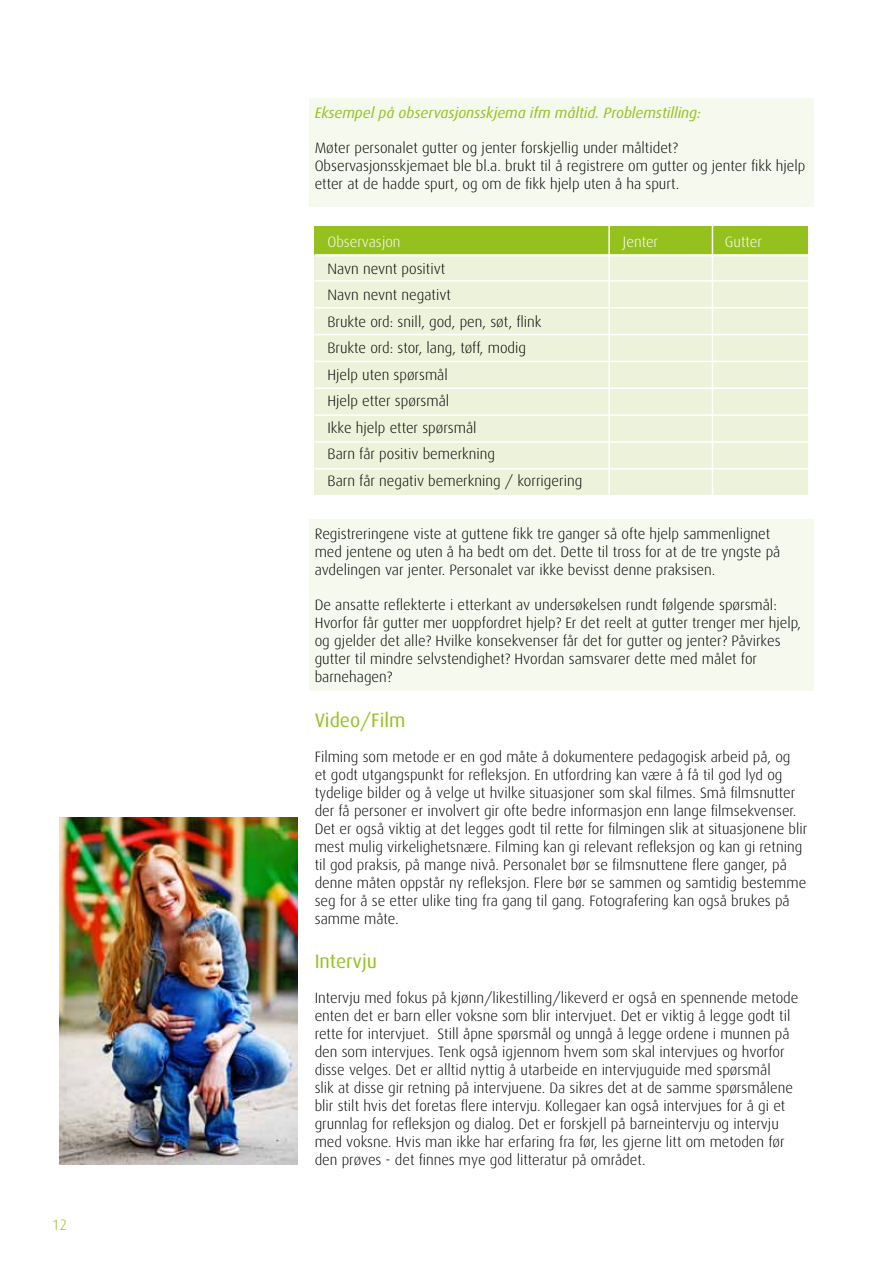
<style>
.page{position:relative;width:893px;height:1263px;background:#fff}
.page>*{position:absolute;margin:0;border:0;box-sizing:border-box;transform-origin:0 0}
.t1{font:19.5px "Dax";color:#95c11f}
.t2{font:300 15px/18px "Dax";color:#000}
.t3{font:italic 15px "Dax";color:#95c11f}
.t4{font:300 15px "Dax";color:#fff}
.t5{font:300 15px "Dax";color:#95c11f}
</style>
<div class="page">
<div style="left:309px;top:98px;width:505px;height:108px;background:#f6f9ed"></div>
<div style="left:309px;top:520px;width:505px;height:171px;background:#f6f9ed"></div>
<div style="left:315px;top:226px;width:493px;height:29px;background:#95c11f"></div>
<div style="left:315px;top:255px;width:493px;height:240px;background:#ecf3da"></div>
<hr style="left:315px;top:254px;width:493px;height:2px;background:#fff">
<hr style="left:315px;top:280px;width:493px;height:2px;background:#fff">
<hr style="left:315px;top:307px;width:493px;height:1px;background:#fff">
<hr style="left:315px;top:334px;width:493px;height:1px;background:#fff">
<hr style="left:315px;top:387px;width:493px;height:2px;background:#fff">
<hr style="left:315px;top:414px;width:493px;height:2px;background:#fff">
<hr style="left:315px;top:441px;width:493px;height:2px;background:#fff">
<hr style="left:315px;top:468px;width:493px;height:2px;background:#fff">
<hr style="left:315px;top:361px;width:493px;height:1px;background:#fff">
<hr style="left:608px;top:226px;width:2px;height:269px;background:#fff">
<hr style="left:712px;top:226px;width:1px;height:269px;background:#fff">
<img style="left:60px;top:817px;width:238px;height:347px">
<p class="t5" style="left:52px;top:1216px;width:17px">12</p>
<p class="t3" style="left:315px;top:104px;width:388px">Eksempel på observasjonsskjema ifm måltid. Problemstilling:</p>
<p class="t2" style="left:315px;top:139px;width:492px">Møter personalet gutter og jenter forskjellig under måltidet?<br>Observasjonsskjemaet ble bl.a. brukt til å registrere om gutter og jenter fikk hjelp etter at de hadde spurt, og om de fikk hjelp uten å ha spurt.</p>
<p class="t4" style="left:327px;top:234px;width:75px">Observasjon</p>
<p class="t4" style="left:623px;top:234px;width:37px">Jenter</p>
<p class="t4" style="left:725px;top:234px;width:39px">Gutter</p>
<p class="t2" style="left:327px;top:255px;width:256px;line-height:26.5px">Navn nevnt positivt<br>Navn nevnt negativt<br>Brukte ord: snill, god, pen, søt, flink<br>Brukte ord: stor, lang, tøff, modig<br>Hjelp uten spørsmål<br>Hjelp etter spørsmål<br>Ikke hjelp etter spørsmål<br>Barn får positiv bemerkning<br>Barn får negativ bemerkning / korrigering</p>
<p class="t2" style="left:315px;top:525px;width:467px">Registreringene viste at guttene fikk tre ganger så ofte hjelp sammenlignet med jentene og uten å ha bedt om det. Dette til tross for at de tre yngste på avdelingen var jenter. Personalet var ikke bevisst denne praksisen.</p>
<p class="t2" style="left:315px;top:596px;width:488px">De ansatte reflekterte i etterkant av undersøkelsen rundt følgende spørsmål:<br>Hvorfor får gutter mer uoppfordret hjelp? Er det reelt at gutter trenger mer hjelp, og gjelder det alle? Hvilke konsekvenser får det for gutter og jenter? Påvirkes gutter til mindre selvstendighet? Hvordan samsvarer dette med målet for barnehagen?</p>
<h1 class="t1" style="left:315px;top:709px;width:92px">Video/Film</h1>
<p class="t2" style="left:315px;top:748px;width:494px">Filming som metode er en god måte å dokumentere pedagogisk arbeid på, og<br>et godt utgangspunkt for refleksjon. En utfordring kan være å få til god lyd og tydelige bilder og å velge ut hvilke situasjoner som skal filmes. Små filmsnutter der få personer er involvert gir ofte bedre informasjon enn lange filmsekvenser.<br>Det er også viktig at det legges godt til rette for filmingen slik at situasjonene blir mest mulig virkelighetsnære. Filming kan gi relevant refleksjon og kan gi retning til god praksis, på mange nivå. Personalet bør se filmsnuttene flere ganger, på denne måten oppstår ny refleksjon. Flere bør se sammen og samtidig bestemme seg for å se etter ulike ting fra gang til gang. Fotografering kan også brukes på samme måte.</p>
<h1 class="t1" style="left:315px;top:951px;width:64px">Intervju</h1>
<p class="t2" style="left:315px;top:989px;width:485px">Intervju med fokus på kjønn/likestilling/likeverd er også en spennende metode enten det er barn eller voksne som blir intervjuet. Det er viktig å legge godt til rette for intervjuet. Still åpne spørsmål og unngå å legge ordene i munnen på den som intervjues. Tenk også igjennom hvem som skal intervjues og hvorfor disse velges. Det er alltid nyttig å utarbeide en intervjuguide med spørsmål<br>slik at disse gir retning på intervjuene. Da sikres det at de samme spørsmålene blir stilt hvis det foretas flere intervju. Kollegaer kan også intervjues for å gi et grunnlag for refleksjon og dialog. Det er forskjell på barneintervju og intervju med voksne. Hvis man ikke har erfaring fra før, les gjerne litt om metoden før den prøves - det finnes mye god litteratur på området.</p>
</div>
